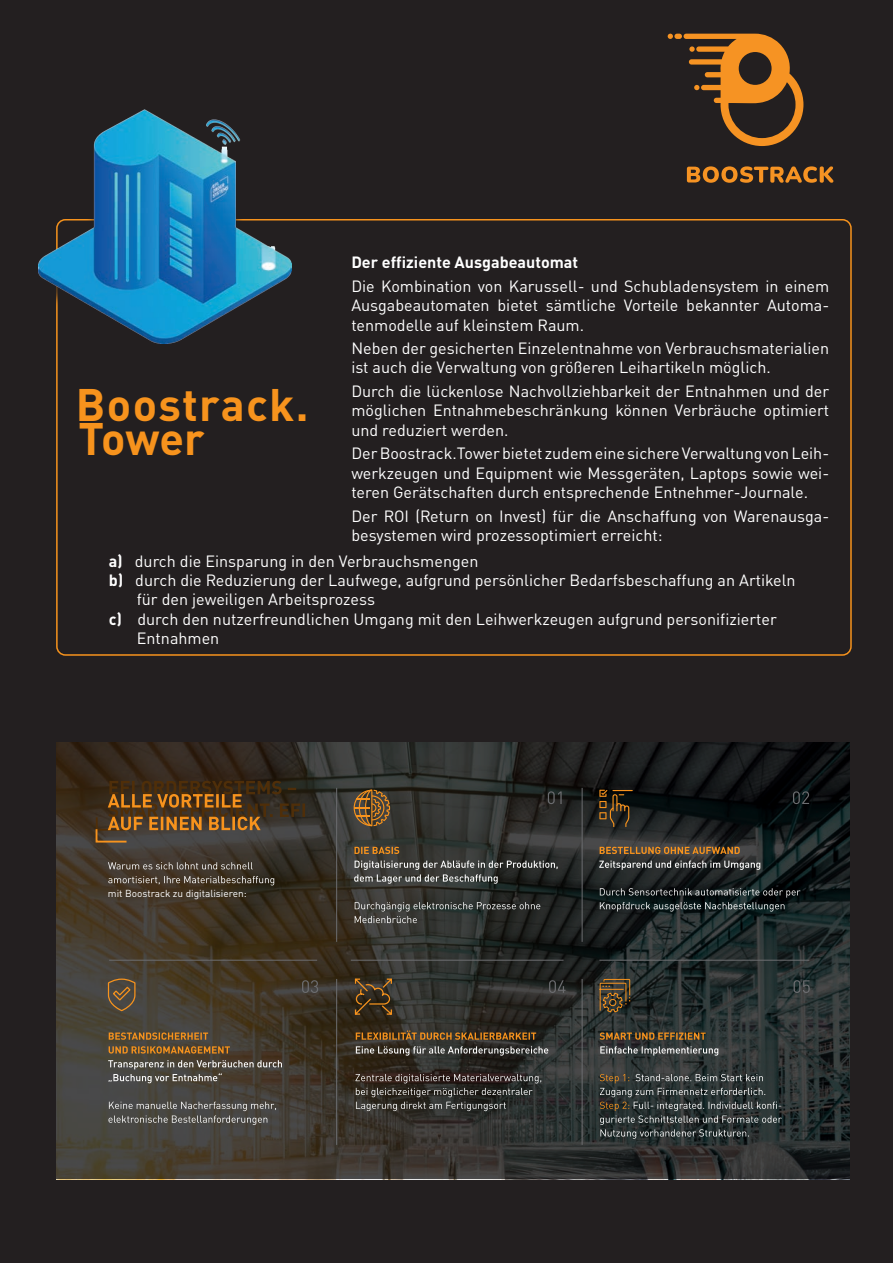
<style>
.page{position:relative;width:893px;height:1263px;background:#231f20}
.page>*{position:absolute;margin:0;border:0;box-sizing:border-box;transform-origin:0 0}
.t1{font:700 45px "DINOT";letter-spacing:.025em;color:#f7931d}
.t2{font:16.2px/19.4px "DINOT";color:#fff;text-align:justify}
.t3{font:700 16.2px "DINOT";color:#fff}
.t4{font:10.05px "DINOT";color:#fff}
.s1{font-weight:700}
</style>
<div class="page">
<svg style="left:56px;top:742px;width:794px;height:437px"></svg>
<svg style="left:95px;top:781px;width:210px;height:62px;background:#574024"></svg>
<svg style="left:355px;top:902px;width:185px;height:21px"></svg>
<svg style="left:354px;top:860px;width:204px;height:24px"></svg>
<svg style="left:354px;top:847px;width:45px;height:7px"></svg>
<svg style="left:108px;top:1102px;width:168px;height:23px;background:#615f5c"></svg>
<svg style="left:108px;top:1060px;width:174px;height:23px;background:#635d55"></svg>
<svg style="left:109px;top:1046px;width:121px;height:7px"></svg>
<svg style="left:109px;top:1032px;width:99px;height:8px"></svg>
<svg style="left:355px;top:1074px;width:186px;height:37px"></svg>
<svg style="left:356px;top:1046px;width:192px;height:10px"></svg>
<svg style="left:356px;top:1030px;width:180px;height:10px"></svg>
<svg style="left:600px;top:1074px;width:182px;height:65px"></svg>
<svg style="left:600px;top:1046px;width:118px;height:10px"></svg>
<svg style="left:600px;top:1032px;width:106px;height:8px"></svg>
<svg style="left:600px;top:888px;width:200px;height:23px;background:#2e3737"></svg>
<svg style="left:599px;top:860px;width:161px;height:10px"></svg>
<svg style="left:600px;top:847px;width:140px;height:7px"></svg>
<svg style="left:548px;top:791px;width:14px;height:13px"></svg>
<svg style="left:302px;top:980px;width:16px;height:13px"></svg>
<svg style="left:549px;top:980px;width:17px;height:13px"></svg>
<svg style="left:794px;top:980px;width:16px;height:13px"></svg>
<svg style="left:793px;top:791px;width:16px;height:13px"></svg>
<svg style="left:108px;top:876px;width:166px;height:9px"></svg>
<svg style="left:108px;top:862px;width:145px;height:7px"></svg>
<hr style="left:336px;top:788px;width:1px;height:154px;background:#6c6d70">
<hr style="left:109px;top:960px;width:208px;height:1px;background:#6c6d70">
<hr style="left:351px;top:960px;width:213px;height:1px;background:#6c6d70">
<hr style="left:599px;top:960px;width:210px;height:1px;background:#6c6d70">
<hr style="left:336px;top:979px;width:1px;height:166px;background:#6c6d70">
<hr style="left:582px;top:788px;width:1px;height:154px;background:#6c6d70">
<hr style="left:582px;top:979px;width:1px;height:166px;background:#6c6d70">
<svg style="left:354px;top:790px;width:36px;height:36px"></svg>
<svg style="left:107px;top:978px;width:29px;height:34px"></svg>
<svg style="left:599px;top:790px;width:34px;height:37px"></svg>
<svg style="left:598px;top:978px;width:33px;height:35px"></svg>
<svg style="left:354px;top:977px;width:39px;height:39px"></svg>
<svg style="left:668px;top:34px;width:5px;height:5px"></svg>
<div style="left:674px;top:34px;width:8px;height:5px;background:#f69323;border-radius:3px"></div>
<svg style="left:684px;top:34px;width:119px;height:112px"></svg>
<svg style="left:687px;top:166px;width:146px;height:17px"></svg>
<img style="left:38px;top:110px;width:254px;height:233px">
<h1 class="t1" style="left:76px;top:369px;width:234px">Boostrack.</h1>
<h1 class="t1" style="left:78px;top:404px;width:128px">Tower</h1>
<p class="t3" style="left:351px;top:250px;width:228px">Der effiziente Ausgabeautomat</p>
<p class="t2" style="left:351px;top:275px;width:479px">Die Kombination von Karussell- und Schubladensystem in einem Ausgabeautomaten bietet sämtliche Vorteile bekannter Automa&shy;tenmodelle auf kleinstem Raum.</p>
<p class="t2" style="left:351px;top:337px;width:479px">Neben der gesicherten Einzelentnahme von Verbrauchsmaterialien ist auch die Verwaltung von größeren Leihartikeln möglich.</p>
<p class="t2" style="left:351px;top:380px;width:479px">Durch die lückenlose Nachvollziehbarkeit der Entnahmen und der möglichen Entnahmebeschränkung können Verbräuche optimiert und reduziert werden.</p>
<p class="t2" style="left:351px;top:442px;width:479px">Der Boostrack.Tower bietet zudem eine sichere Verwaltung von Leih&shy;werkzeugen und Equipment wie Messgeräten, Laptops sowie wei&shy;teren Gerätschaften durch entsprechende Entnehmer-Journale.</p>
<p class="t2" style="left:351px;top:505px;width:479px">Der ROI (Return on Invest) für die Anschaffung von Warenausga&shy;besystemen wird prozessoptimiert erreicht:</p>
<p class="t2" style="left:109px;top:550px;width:371px"><span class="s1">a)</span> durch die Einsparung in den Verbrauchsmengen</p>
<p class="t2" style="left:109px;top:569px;width:688px"><span class="s1">b)</span> durch die Reduzierung der Laufwege, aufgrund persönlicher Bedarfsbeschaffung an Artikeln</p>
<p class="t2" style="left:137px;top:589px;width:240px">für den jeweiligen Arbeitsprozess</p>
<p class="t2" style="left:109px;top:608px;width:670px"><span class="s1">c)</span> durch den nutzerfreundlichen Umgang mit den Leihwerkzeugen aufgrund personifizierter</p>
<p class="t2" style="left:137px;top:627px;width:84px">Entnahmen</p>
<p class="t4" style="left:108px;top:886px;width:140px">mit Boostrack zu digitalisieren:</p>
</div>
